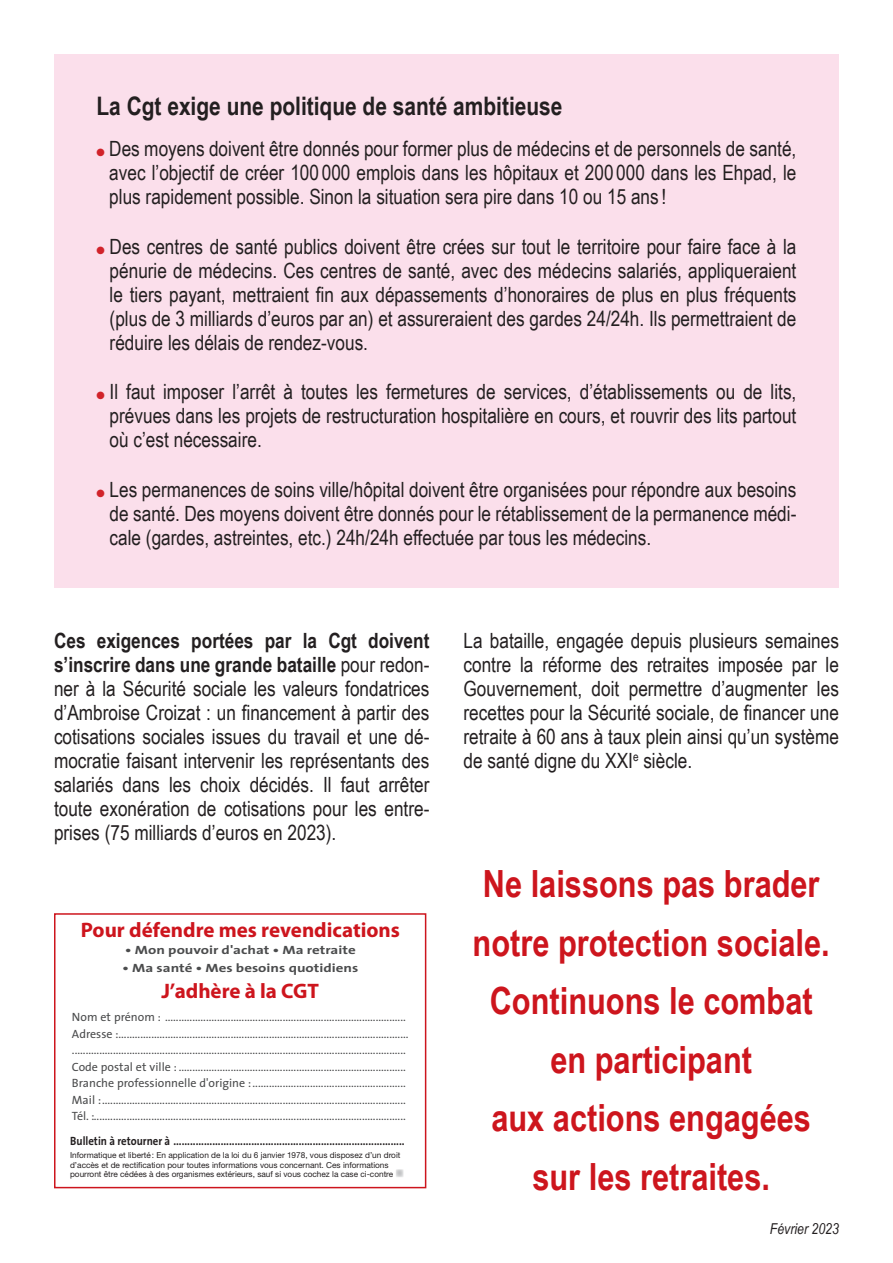
<style>
.page{position:relative;width:893px;height:1263px;background:#fff}
.page>*{position:absolute;margin:0;border:0;box-sizing:border-box;transform-origin:0 0}
.t1{font:700 37.5px/58.5px "Arial Narrow";color:#cd151d;text-align:center}
.t2{font:700 25.5px "Arial Narrow";color:#231f20}
.t3{font:21px/24px "Arial Narrow";color:#231f20;text-align:justify}
.t4{font:700 21px "Myriad Pro";color:#cd151d}
.t5{font:italic 15px "Arial Narrow";color:#231f20}
.t6{font:12px/16.5px "The Sans";color:#4b4c4d}
.t7{font:700 12px "The Sans";color:#231f20;scale:.9 1}
.t8{font:700 12px "The Sans";color:#4b4c4d;scale:1.25 1}
.t9{font:8.25px/9.9px "Helvetica Neue";color:#231f20}
.s1{color:#d1232a}
.s2{font-weight:700}
</style>
<div class="page">
<div style="left:54px;top:913px;width:372px;height:275px;border:2px solid #cd151d"></div>
<svg style="left:396px;top:1169px;width:8px;height:8px"></svg>
<div style="left:54px;top:54px;width:785px;height:533px;background:#fbdfeb"></div>
<p class="t2" style="left:97px;top:87px;width:467px">La Cgt exige une politique de santé ambitieuse</p>
<p class="t3" style="left:109px;top:136px;width:689px;text-indent:-13px"><span class="s1">●</span> Des moyens doivent être donnés pour former plus de médecins et de personnels de santé, avec l’objectif de créer 100 000 emplois dans les hôpitaux et 200 000 dans les Ehpad, le plus rapidement possible. Sinon la situation sera pire dans 10 ou 15 ans !</p>
<p class="t3" style="left:110px;top:233px;width:688px;text-indent:-13px"><span class="s1">●</span> Des centres de santé publics doivent être crées sur tout le territoire pour faire face à la pénurie de médecins. Ces centres de santé, avec des médecins salariés, appliqueraient le tiers payant, mettraient fin aux dépassements d’honoraires de plus en plus fréquents (plus de 3 milliards d’euros par an) et assureraient des gardes 24/24h. Ils permettraient de réduire les délais de rendez-vous.</p>
<p class="t3" style="left:110px;top:379px;width:688px;text-indent:-13px"><span class="s1">●</span> Il faut imposer l’arrêt à toutes les fermetures de services, d’établissements ou de lits, prévues dans les projets de restructuration hospitalière en cours, et rouvrir des lits partout où c’est nécessaire.</p>
<p class="t3" style="left:110px;top:476px;width:688px;text-indent:-13px"><span class="s1">●</span> Les permanences de soins ville/hôpital doivent être organisées pour répondre aux besoins de santé. Des moyens doivent être donnés pour le rétablissement de la permanence médi&shy;cale (gardes, astreintes, etc.) 24h/24h effectuée par tous les médecins.</p>
<p class="t3" style="left:54px;top:627px;width:377px"><span class="s2">Ces exigences portées par la Cgt doivent s’inscrire dans une grande bataille</span> pour redon&shy;ner à la Sécurité sociale les valeurs fondatrices d’Ambroise Croizat : un financement à partir des cotisations sociales issues du travail et une dé&shy;mocratie faisant intervenir les représentants des salariés dans les choix décidés. Il faut arrêter toute exonération de cotisations pour les entre&shy;prises (75 milliards d’euros en 2023).</p>
<p class="t3" style="left:463px;top:627px;width:377px">La bataille, engagée depuis plusieurs semaines contre la réforme des retraites imposée par le Gouvernement, doit permettre d’augmenter les recettes pour la Sécurité sociale, de financer une retraite à 60 ans à taux plein ainsi qu’un système de santé digne du XXI<sup>e</sup> siècle.</p>
<p class="t4" style="left:81px;top:916px;width:321px">Pour défendre mes revendications</p>
<p class="t8" style="left:125px;top:940px;width:186px">• Mon pouvoir d'achat • Ma retraite</p>
<p class="t8" style="left:123px;top:958px;width:190px">• Ma santé • Mes besoins quotidiens</p>
<p class="t4" style="left:161px;top:977px;width:159px">J’adhère à la CGT</p>
<p class="t6" style="left:72px;top:1009px;width:335px">Nom et prénom : ........................................................................................</p>
<p class="t6" style="left:72px;top:1025px;width:338px">Adresse :.......................................................................................................... ..........................................................................................................................<br>Code postal et ville : ...................................................................................<br>Branche professionnelle d'origine :........................................................<br>Mail :...............................................................................................................<br>Tél. :..................................................................................................................</p>
<p class="t9" style="left:70px;top:1149px;width:332px">Informatique et liberté: En application de la loi du 6 janvier 1978, vous disposez d’un droit d’accès et de rectification pour toutes informations vous concernant. Ces informations pourront être cédées à des organismes extérieurs, sauf si vous cochez la case ci-contre</p>
<p class="t7" style="left:70px;top:1131px;width:373px">Bulletin à retourner à ...................................................................................</p>
<p class="t1" style="left:473px;top:853px;width:359px">Ne laissons pas brader notre protection sociale.<br>Continuons le combat en participant<br>aux actions engagées sur les retraites.</p>
<p class="t5" style="left:770px;top:1218px;width:71px">Février 2023</p>
</div>
